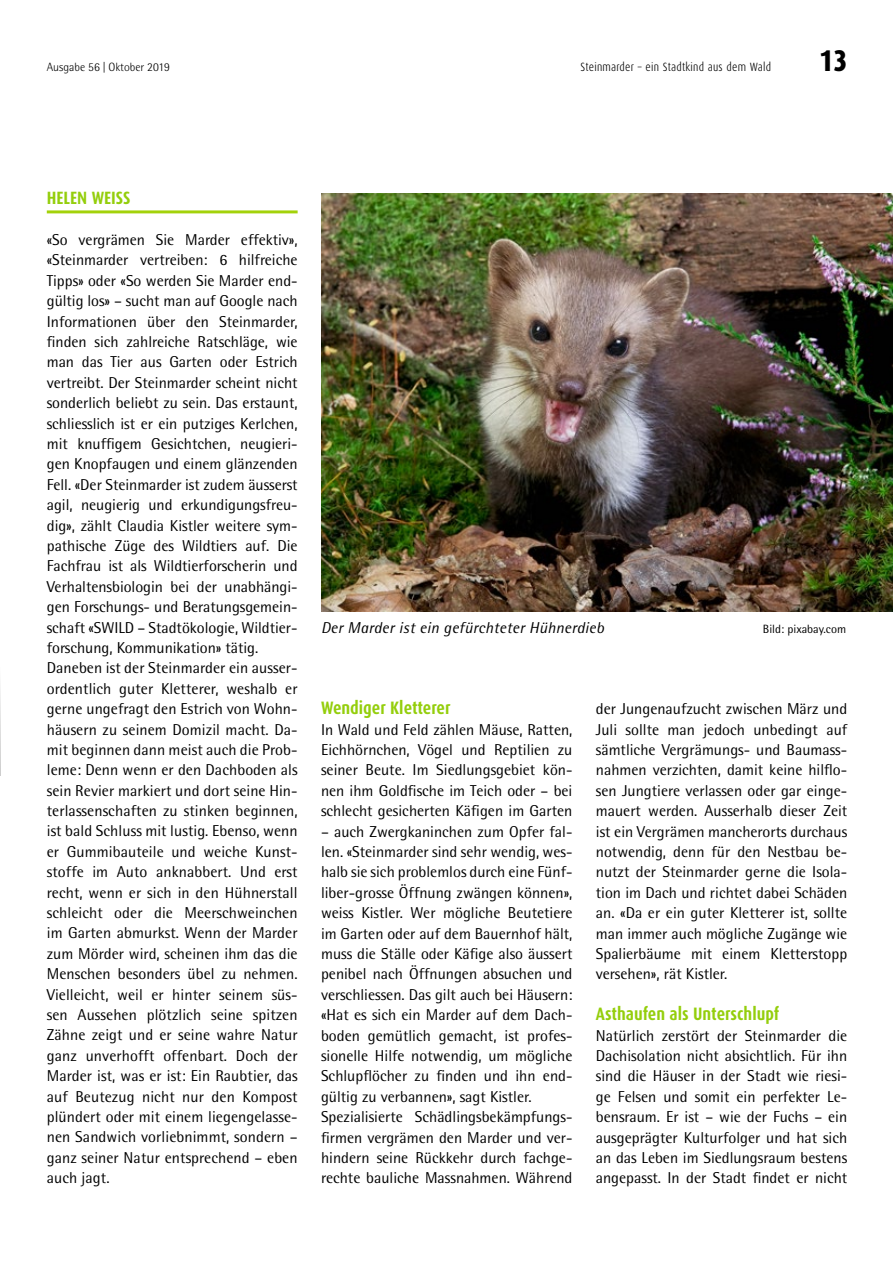
<style>
.page{position:relative;width:893px;height:1263px;background:#fff}
.page>*{position:absolute;margin:0;border:0;box-sizing:border-box;transform-origin:0 0}
.t1{font:800 30px "Dax Condensed";color:#000}
.t2{font:700 18px "Dax Condensed";color:#94ce0c}
.t3{font:700 17.85px "Dax Condensed";color:#94ce0c}
.t4{font:15.75px/20.4px "Rotis Semi Sans";color:#000;text-align:justify}
.t5{font:italic 15.75px "Rotis Semi Sans";letter-spacing:.015em;color:#000}
.t6{font:300 12px "Dax Condensed";letter-spacing:.02em;color:#000}
.t7{font:300 12px "Rotis Semi Sans";color:#000}
.t8{font:12px "Rotis Semi Sans";color:#000}
</style>
<div class="page">
<svg style="left:0;top:687px;width:1px;height:88px"></svg>
<hr style="left:47px;top:210px;width:251px;height:3px;background:#a3d20a">
<img style="left:321px;top:193px;width:572px;height:418px">
<p class="t7" style="left:47px;top:60px;width:125px">Ausgabe 56 | Oktober 2019</p>
<p class="t6" style="left:580px;top:60px;width:192px">Steinmarder – ein Stadtkind aus dem Wald</p>
<h1 class="t1" style="left:820px;top:44px;width:29px">13</h1>
<p class="t3" style="left:47px;top:188px;width:85px">HELEN WEISS</p>
<p class="t4" style="left:47px;top:229px;width:252px;text-align:left">«So vergrämen Sie Marder effektiv», «Steinmarder vertreiben: 6 hilfreiche Tipps» oder «So werden Sie Marder end&shy;gültig los» – sucht man auf Google nach Informationen über den Steinmarder, finden sich zahlreiche Ratschläge, wie man das Tier aus Garten oder Estrich vertreibt. Der Steinmarder scheint nicht sonderlich beliebt zu sein. Das erstaunt, schliesslich ist er ein putziges Kerlchen, mit knuffigem Gesichtchen, neugieri&shy;gen Knopfaugen und einem glänzenden Fell. «Der Steinmarder ist zudem äusserst agil, neugierig und erkundigungsfreu&shy;dig», zählt Claudia Kistler weitere sym&shy;pathische Züge des Wildtiers auf. Die Fachfrau ist als Wildtierforscherin und Verhaltensbiologin bei der unabhängi&shy;gen Forschungs- und Beratungsgemein&shy;schaft «SWILD – Stadtökologie, Wildtier&shy;forschung, Kommunikation» tätig.<br>Daneben ist der Steinmarder ein ausser&shy;ordentlich guter Kletterer, weshalb er gerne ungefragt den Estrich von Wohn&shy;häusern zu seinem Domizil macht. Da&shy;mit beginnen dann meist auch die Prob&shy;leme: Denn wenn er den Dachboden als sein Revier markiert und dort seine Hin&shy;terlassenschaften zu stinken beginnen, ist bald Schluss mit lustig. Ebenso, wenn er Gummibauteile und weiche Kunst&shy;stoffe im Auto anknabbert. Und erst recht, wenn er sich in den Hühnerstall schleicht oder die Meerschweinchen im Garten abmurkst. Wenn der Marder zum Mörder wird, scheinen ihm das die Menschen besonders übel zu nehmen.<br>Vielleicht, weil er hinter seinem süs&shy;sen Aussehen plötzlich seine spitzen Zähne zeigt und er seine wahre Natur ganz unverhofft offenbart. Doch der Marder ist, was er ist: Ein Raubtier, das auf Beutezug nicht nur den Kompost plündert oder mit einem liegengelasse&shy;nen Sandwich vorliebnimmt, sondern – ganz seiner Natur entsprechend – eben auch jagt.</p>
<p class="t5" style="left:321px;top:618px;width:284px">Der Marder ist ein gefürchteter Hühnerdieb</p>
<p class="t8" style="left:763px;top:621px;width:85px">Bild: pixabay.com</p>
<p class="t2" style="left:321px;top:698px;width:131px">Wendiger Kletterer</p>
<p class="t4" style="left:321px;top:719px;width:253px">In Wald und Feld zählen Mäuse, Ratten, Eichhörnchen, Vögel und Reptilien zu seiner Beute. Im Siedlungsgebiet kön&shy;nen ihm Goldfische im Teich oder – bei schlecht gesicherten Käfigen im Garten</p>
<p class="t4" style="left:321px;top:821px;width:253px;text-align:left">– auch Zwergkaninchen zum Opfer fal&shy;len. «Steinmarder sind sehr wendig, wes&shy;halb sie sich problemlos durch eine Fünf&shy;liber-grosse Öffnung zwängen können», weiss Kistler. Wer mögliche Beutetiere im Garten oder auf dem Bauernhof hält, muss die Ställe oder Käfige also äussert penibel nach Öffnungen absuchen und verschliessen. Das gilt auch bei Häusern: «Hat es sich ein Marder auf dem Dach&shy;boden gemütlich gemacht, ist profes&shy;sionelle Hilfe notwendig, um mögliche Schlupflöcher zu finden und ihn end&shy;gültig zu verbannen», sagt Kistler.<br>Spezialisierte Schädlingsbekämpfungs&shy;firmen vergrämen den Marder und ver&shy;hindern seine Rückkehr durch fachge&shy;rechte bauliche Massnahmen. Während</p>
<p class="t4" style="left:596px;top:698px;width:253px">der Jungenaufzucht zwischen März und Juli sollte man jedoch unbedingt auf sämtliche Vergrämungs- und Baumass&shy;nahmen verzichten, damit keine hilflo&shy;sen Jungtiere verlassen oder gar einge&shy;mauert werden. Ausserhalb dieser Zeit ist ein Vergrämen mancherorts durchaus notwendig, denn für den Nestbau be&shy;nutzt der Steinmarder gerne die Isola&shy;tion im Dach und richtet dabei Schäden an. «Da er ein guter Kletterer ist, sollte man immer auch mögliche Zugänge wie Spalierbäume mit einem Kletterstopp versehen», rät Kistler.</p>
<p class="t2" style="left:596px;top:1004px;width:185px">Asthaufen als Unterschlupf</p>
<p class="t4" style="left:596px;top:1025px;width:253px">Natürlich zerstört der Steinmarder die Dachisolation nicht absichtlich. Für ihn sind die Häuser in der Stadt wie riesi&shy;ge Felsen und somit ein perfekter Le&shy;bensraum. Er ist – wie der Fuchs – ein ausgeprägter Kulturfolger und hat sich an das Leben im Siedlungsraum bestens angepasst. In der Stadt findet er nicht</p>
</div>
